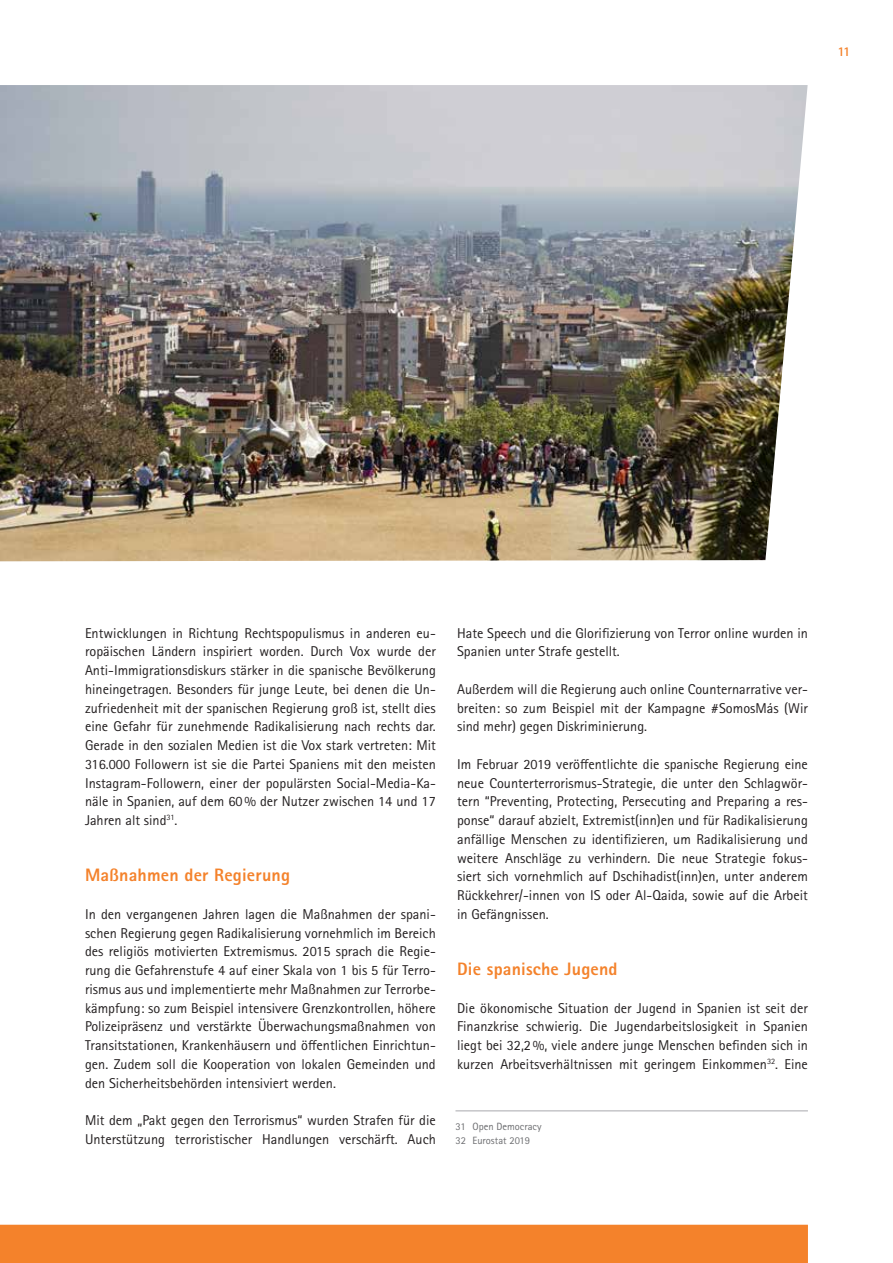
<style>
.page{position:relative;width:893px;height:1263px;background:#fff}
.page>*{position:absolute;margin:0;border:0;box-sizing:border-box;transform-origin:0 0}
.t1{font:800 18px "Rotis Sans Serif Pro";letter-spacing:.01em;color:#f4822b}
.t2{font:14.25px/18.8px "Rotis Sans Serif Pro";color:#231f20;text-align:justify}
.t3{font:700 13.5px "Rotis Sans Serif Pro";color:#f4822b}
.t4{font:10.5px/13.5px "Rotis Sans Serif Pro";color:#6c6d70}
</style>
<div class="page">
<div style="left:0;top:1225px;width:808px;height:38px;background:#f4822b"></div>
<hr style="left:455px;top:1110px;width:353px;height:1px;background:#a8a9ad">
<img style="left:0;top:85px;width:808px;height:476px">
<p class="t3" style="left:837px;top:43px;width:15px">11</p>
<p class="t2" style="left:85px;top:623px;width:352px">Entwicklungen in Richtung Rechtspopulismus in anderen eu&shy;ropäischen Ländern inspiriert worden. Durch Vox wurde der Anti-Immigrationsdiskurs stärker in die spanische Bevölkerung hineingetragen. Besonders für junge Leute, bei denen die Un&shy;zufriedenheit mit der spanischen Regierung groß ist, stellt dies eine Gefahr für zunehmende Radikalisierung nach rechts dar.<br>Gerade in den sozialen Medien ist die Vox stark vertreten: Mit 316.000 Followern ist sie die Partei Spaniens mit den meisten Instagram-Followern, einer der populärsten Social-Media-Ka&shy;näle in Spanien, auf dem 60% der Nutzer zwischen 14 und 17<br>Jahren alt sind<sup>31</sup>.</p>
<p class="t1" style="left:85px;top:864px;width:206px">Maßnahmen der Regierung</p>
<p class="t2" style="left:85px;top:905px;width:352px">In den vergangenen Jahren lagen die Maßnahmen der spani&shy;schen Regierung gegen Radikalisierung vornehmlich im Bereich des religiös motivierten Extremismus. 2015 sprach die Regie&shy;rung die Gefahrenstufe 4 auf einer Skala von 1 bis 5 für Terro&shy;rismus aus und implementierte mehr Maßnahmen zur Terrorbe&shy;kämpfung: so zum Beispiel intensivere Grenzkontrollen, höhere Polizeipräsenz und verstärkte Überwachungsmaßnahmen von Transitstationen, Krankenhäusern und öffentlichen Einrichtun&shy;gen. Zudem soll die Kooperation von lokalen Gemeinden und den Sicherheitsbehörden intensiviert werden.</p>
<p class="t2" style="left:85px;top:1111px;width:352px">Mit dem „Pakt gegen den Terrorismus“ wurden Strafen für die<br>Unterstützung terroristischer Handlungen verschärft. Auch</p>
<p class="t2" style="left:457px;top:623px;width:352px">Hate Speech und die Glorifizierung von Terror online wurden in<br>Spanien unter Strafe gestellt.</p>
<p class="t2" style="left:457px;top:680px;width:352px">Außerdem will die Regierung auch online Counternarrative ver&shy;breiten: so zum Beispiel mit der Kampagne #SomosMás (Wir sind mehr) gegen Diskriminierung.</p>
<p class="t2" style="left:457px;top:755px;width:352px">Im Februar 2019 veröffentlichte die spanische Regierung eine neue Counterterrorismus-Strategie, die unter den Schlagwör&shy;tern “Preventing, Protecting, Persecuting and Preparing a res&shy;ponse“ darauf abzielt, Extremist(inn)en und für Radikalisierung anfällige Menschen zu identifizieren, um Radikalisierung und weitere Anschläge zu verhindern. Die neue Strategie fokus&shy;siert sich vornehmlich auf Dschihadist(inn)en, unter anderem Rückkehrer/-innen von IS oder Al-Qaida, sowie auf die Arbeit in Gefängnissen.</p>
<p class="t1" style="left:457px;top:957px;width:162px">Die spanische Jugend</p>
<p class="t2" style="left:457px;top:998px;width:352px">Die ökonomische Situation der Jugend in Spanien ist seit der Finanzkrise schwierig. Die Jugendarbeitslosigkeit in Spanien liegt bei 32,2%, viele andere junge Menschen befinden sich in kurzen Arbeitsverhältnissen mit geringem Einkommen<sup>32</sup>. Eine</p>
<p class="t4" style="left:455px;top:1120px;width:88px">31 Open Democracy<br>32 Eurostat 2019</p>
</div>
